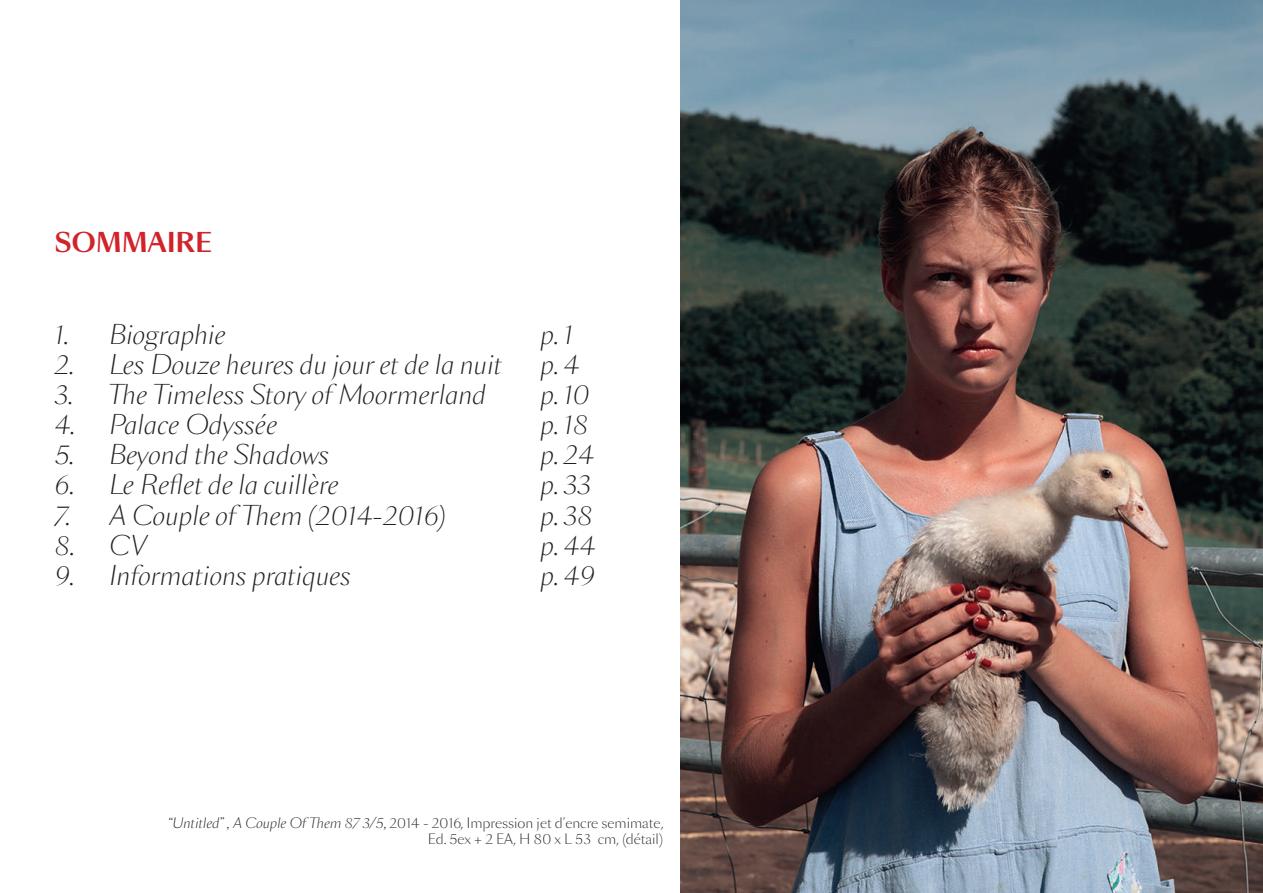
<style>
.page{position:relative;width:1263px;height:893px;background:#fff}
.page>*{position:absolute;margin:0;border:0;box-sizing:border-box;transform-origin:0 0}
.t1{font:italic 300 25.5px "Sang Bleu Sans";color:#231f20}
.t2{font:700 25.5px "Sang Bleu Sans";letter-spacing:-.01em;color:#d2222a}
.t3{font:300 13.5px/16.2px "Sang Bleu Sans";color:#231f20;text-align:right}
.s1{font-style:italic}
</style>
<div class="page">
<img style="left:680px;top:0;width:583px;height:893px">
<p class="t2" style="left:54px;top:226px;width:159px">SOMMAIRE</p>
<p class="t1" style="left:54px;top:318px;width:173px">1. Biographie</p>
<p class="t1" style="left:540px;top:318px;width:34px">p. 1</p>
<p class="t1" style="left:54px;top:348px;width:449px">2. Les Douze heures du jour et de la nuit</p>
<p class="t1" style="left:540px;top:348px;width:41px">p. 4</p>
<p class="t1" style="left:54px;top:378px;width:434px">3. The Timeless Story of Moormerland</p>
<p class="t1" style="left:540px;top:378px;width:50px">p. 10</p>
<p class="t1" style="left:54px;top:408px;width:224px">4. Palace Odyssée</p>
<p class="t1" style="left:540px;top:408px;width:49px">p. 18</p>
<p class="t1" style="left:54px;top:439px;width:277px">5. Beyond the Shadows</p>
<p class="t1" style="left:540px;top:439px;width:55px">p. 24</p>
<p class="t1" style="left:54px;top:469px;width:286px">6. Le Reflet de la cuillère</p>
<p class="t1" style="left:540px;top:469px;width:52px">p. 33</p>
<p class="t1" style="left:54px;top:499px;width:394px">7. A Couple of Them (2014-2016)</p>
<p class="t1" style="left:540px;top:500px;width:54px">p. 38</p>
<p class="t1" style="left:54px;top:530px;width:93px">8. CV</p>
<p class="t1" style="left:540px;top:530px;width:56px">p. 44</p>
<p class="t1" style="left:54px;top:559px;width:298px">9. Informations pratiques</p>
<p class="t1" style="left:540px;top:559px;width:56px">p. 49</p>
<p class="t3" style="left:168px;top:815px;width:497px"><span class="s1">“Untitled” , A Couple Of Them 87 3/5,</span> 2014 - 2016, Impression jet d’encre semimate,<br>Ed. 5ex + 2 EA, H 80 x L 53 cm, (détail)</p>
</div>
